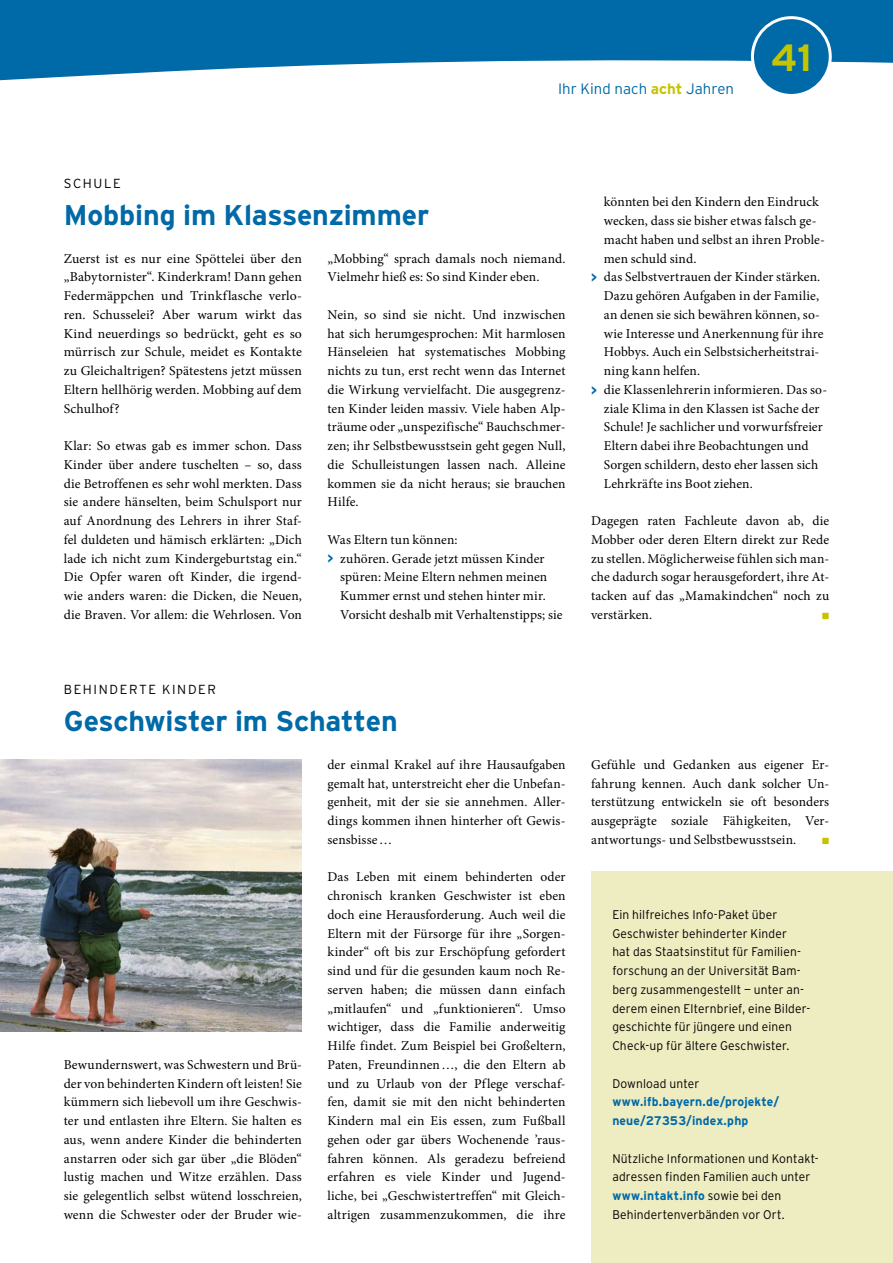
<style>
.page{position:relative;width:893px;height:1263px;background:#fff}
.page>*{position:absolute;margin:0;border:0;box-sizing:border-box;transform-origin:0 0}
.t1{font:700 37.95px "Interstate";color:#c5c400}
.t2{font:700 28.5px "Interstate";letter-spacing:-.005em;color:#0069a7}
.t3{font:300 15px "Interstate";letter-spacing:.005em;color:#0069a7}
.t4{font:13.5px/18.8px "Minion Pro";letter-spacing:.005em;color:#000;text-align:justify}
.t5{font:300 13.2px "Interstate";letter-spacing:.125em;color:#000}
.t6{font:300 12.6px/18.8px "Interstate";letter-spacing:.01em;color:#000;scale:.96 1}
.t7{font:700 12.6px/18.8px "Interstate";letter-spacing:.015em;color:#0069a7}
.t8{font:9px "Zapf Dingbats ITC";color:#c5c400}
.s1{font-weight:700;color:#c5c400}
.s2{font-family:"Interstate";font-weight:700;color:#0069a7}
.s3{font-weight:700;color:#0069a7}
</style>
<div class="page">
<svg style="left:0;top:0;width:893px;height:81px;fill:#0069a7"></svg>
<div style="left:752px;top:18px;width:78px;height:77px;background:#0069a7;border-radius:50%"></div>
<div style="left:751px;top:16px;width:81px;height:81px;border:3px solid #fff;border-radius:50%"></div>
<div style="left:591px;top:872px;width:302px;height:391px;background:#eeecc1"></div>
<img style="left:0;top:759px;width:302px;height:272px">
<p class="t3" style="left:558px;top:80px;width:178px">Ihr Kind nach <span class="s1">acht</span> Jahren</p>
<h1 class="t1" style="left:771px;top:36px;width:42px">41</h1>
<p class="t5" style="left:64px;top:175px;width:59px">SCHULE</p>
<h2 class="t2" style="left:64px;top:199px;width:367px">Mobbing im Klassenzimmer</h2>
<p class="t4" style="left:64px;top:249px;width:240px">Zuerst ist es nur eine Spöttelei über den „Babytornister“. Kinderkram! Dann gehen Federmäppchen und Trinkflasche verlo&shy;ren. Schusselei? Aber warum wirkt das Kind neuerdings so bedrückt, geht es so mürrisch zur Schule, meidet es Kontakte zu Gleichaltrigen? Spätestens jetzt müssen Eltern hellhörig werden. Mobbing auf dem Schulhof?</p>
<p class="t4" style="left:64px;top:436px;width:240px">Klar: So etwas gab es immer schon. Dass Kinder über andere tuschelten – so, dass die Betroffenen es sehr wohl merkten. Dass sie andere hänselten, beim Schulsport nur auf Anordnung des Lehrers in ihrer Staf&shy;fel duldeten und hämisch erklärten: „Dich lade ich nicht zum Kindergeburtstag ein.“ Die Opfer waren oft Kinder, die irgend&shy;wie anders waren: die Dicken, die Neuen, die Braven. Vor allem: die Wehrlosen. Von</p>
<p class="t4" style="left:327px;top:249px;width:240px">„Mobbing“ sprach damals noch niemand.<br>Vielmehr hieß es: So sind Kinder eben.</p>
<p class="t4" style="left:327px;top:305px;width:240px">Nein, so sind sie nicht. Und inzwischen hat sich herumgesprochen: Mit harmlosen Hänseleien hat systematisches Mobbing nichts zu tun, erst recht wenn das Internet die Wirkung vervielfacht. Die ausgegrenz&shy;ten Kinder leiden massiv. Viele haben Alp&shy;träume oder „unspezifische“ Bauchschmer&shy;zen; ihr Selbstbewusstsein geht gegen Null, die Schulleistungen lassen nach. Alleine kommen sie da nicht heraus; sie brauchen Hilfe.</p>
<p class="t4" style="left:327px;top:530px;width:132px">Was Eltern tun können:</p>
<p class="t4" style="left:327px;top:549px;width:219px"><span class="s2">&gt;</span> zuhören. Gerade jetzt müssen Kinder</p>
<p class="t4" style="left:340px;top:568px;width:209px">spüren: Meine Eltern nehmen meinen</p>
<p class="t4" style="left:340px;top:586px;width:207px">Kummer ernst und stehen hinter mir.</p>
<p class="t4" style="left:340px;top:605px;width:224px">Vorsicht deshalb mit Verhaltenstipps; sie</p>
<p class="t5" style="left:64px;top:682px;width:154px">BEHINDERTE KINDER</p>
<h2 class="t2" style="left:64px;top:705px;width:335px">Geschwister im Schatten</h2>
<p class="t4" style="left:64px;top:1055px;width:240px">Bewundernswert, was Schwestern und Brü&shy;der von behinderten Kindern oft leisten! Sie kümmern sich liebevoll um ihre Geschwis&shy;ter und entlasten ihre Eltern. Sie halten es aus, wenn andere Kinder die behinderten anstarren oder sich gar über „die Blöden“ lustig machen und Witze erzählen. Dass sie gelegentlich selbst wütend losschreien, wenn die Schwester oder der Bruder wie-</p>
<p class="t4" style="left:327px;top:755px;width:240px">der einmal Krakel auf ihre Hausaufgaben gemalt hat, unterstreicht eher die Unbefan&shy;genheit, mit der sie sie annehmen. Aller&shy;dings kommen ihnen hinterher oft Gewis&shy;sensbisse…</p>
<p class="t4" style="left:327px;top:868px;width:240px">Das Leben mit einem behinderten oder chronisch kranken Geschwister ist eben doch eine Herausforderung. Auch weil die Eltern mit der Fürsorge für ihre „Sorgen&shy;kinder“ oft bis zur Erschöpfung gefordert sind und für die gesunden kaum noch Re&shy;serven haben; die müssen dann einfach „mitlaufen“ und „funktionieren“. Umso wichtiger, dass die Familie anderweitig Hilfe findet. Zum Beispiel bei Großeltern, Paten, Freundinnen…, die den Eltern ab und zu Urlaub von der Pflege verschaf&shy;fen, damit sie mit den nicht behinderten Kindern mal ein Eis essen, zum Fußball gehen oder gar übers Wochenende ’raus&shy;fahren können. Als geradezu befreiend erfahren es viele Kinder und Jugend&shy;liche, bei „Geschwistertreffen“ mit Gleich&shy;altrigen zusammenzukommen, die ihre</p>
<p class="t4" style="left:604px;top:193px;width:217px">könnten bei den Kindern den Eindruck</p>
<p class="t4" style="left:604px;top:211px;width:214px">wecken, dass sie bisher etwas falsch ge-</p>
<p class="t4" style="left:604px;top:230px;width:222px">macht haben und selbst an ihren Proble-</p>
<p class="t4" style="left:604px;top:249px;width:94px">men schuld sind.</p>
<p class="t4" style="left:591px;top:268px;width:231px"><span class="s2">&gt;</span> das Selbstvertrauen der Kinder stärken.</p>
<p class="t4" style="left:604px;top:286px;width:217px">Dazu gehören Aufgaben in der Familie,</p>
<p class="t4" style="left:604px;top:305px;width:218px">an denen sie sich bewähren können, so-</p>
<p class="t4" style="left:604px;top:324px;width:221px">wie Interesse und Anerkennung für ihre</p>
<p class="t4" style="left:604px;top:343px;width:217px">Hobbys. Auch ein Selbstsicherheitstrai-</p>
<p class="t4" style="left:604px;top:361px;width:98px">ning kann helfen.</p>
<p class="t4" style="left:591px;top:380px;width:238px"><span class="s2">&gt;</span> die Klassenlehrerin informieren. Das so-</p>
<p class="t4" style="left:604px;top:399px;width:217px">ziale Klima in den Klassen ist Sache der</p>
<p class="t4" style="left:604px;top:418px;width:220px">Schule! Je sachlicher und vorwurfsfreier</p>
<p class="t4" style="left:604px;top:436px;width:206px">Eltern dabei ihre Beobachtungen und</p>
<p class="t4" style="left:604px;top:455px;width:216px">Sorgen schildern, desto eher lassen sich</p>
<p class="t4" style="left:604px;top:474px;width:150px">Lehrkräfte ins Boot ziehen.</p>
<p class="t4" style="left:591px;top:511px;width:240px">Dagegen raten Fachleute davon ab, die Mobber oder deren Eltern direkt zur Rede zu stellen. Möglicherweise fühlen sich man&shy;che dadurch sogar herausgefordert, ihre At&shy;tacken auf das „Mamakindchen“ noch zu verstärken.</p>
<p class="t8" style="left:822px;top:611px;width:8px">■</p>
<p class="t4" style="left:591px;top:755px;width:240px">Gefühle und Gedanken aus eigener Er&shy;fahrung kennen. Auch dank solcher Un&shy;terstützung entwickeln sie oft besonders ausgeprägte soziale Fähigkeiten, Ver&shy;antwortungs- und Selbstbewusstsein.</p>
<p class="t8" style="left:822px;top:836px;width:8px">■</p>
<p class="t6" style="left:612px;top:905px;width:206px">Ein hilfreiches Info-Paket über Geschwister behinderter Kinder<br>hat das Staatsinstitut für Familien&shy;forschung an der Universität Bam&shy;berg zusammengestellt — unter an&shy;derem einen Elternbrief, eine Bilder&shy;geschichte für jüngere und einen Check-up für ältere Geschwister.</p>
<p class="t6" style="left:612px;top:1074px;width:92px">Download unter</p>
<p class="t7" style="left:612px;top:1092px;width:168px">www.ifb.bayern.de/projekte/ neue/27353/index.php</p>
<p class="t6" style="left:612px;top:1149px;width:216px">Nützliche Informationen und Kontakt&shy;adressen finden Familien auch unter <span class="s3">www.intakt.info</span> sowie bei den Behindertenverbänden vor Ort.</p>
</div>
